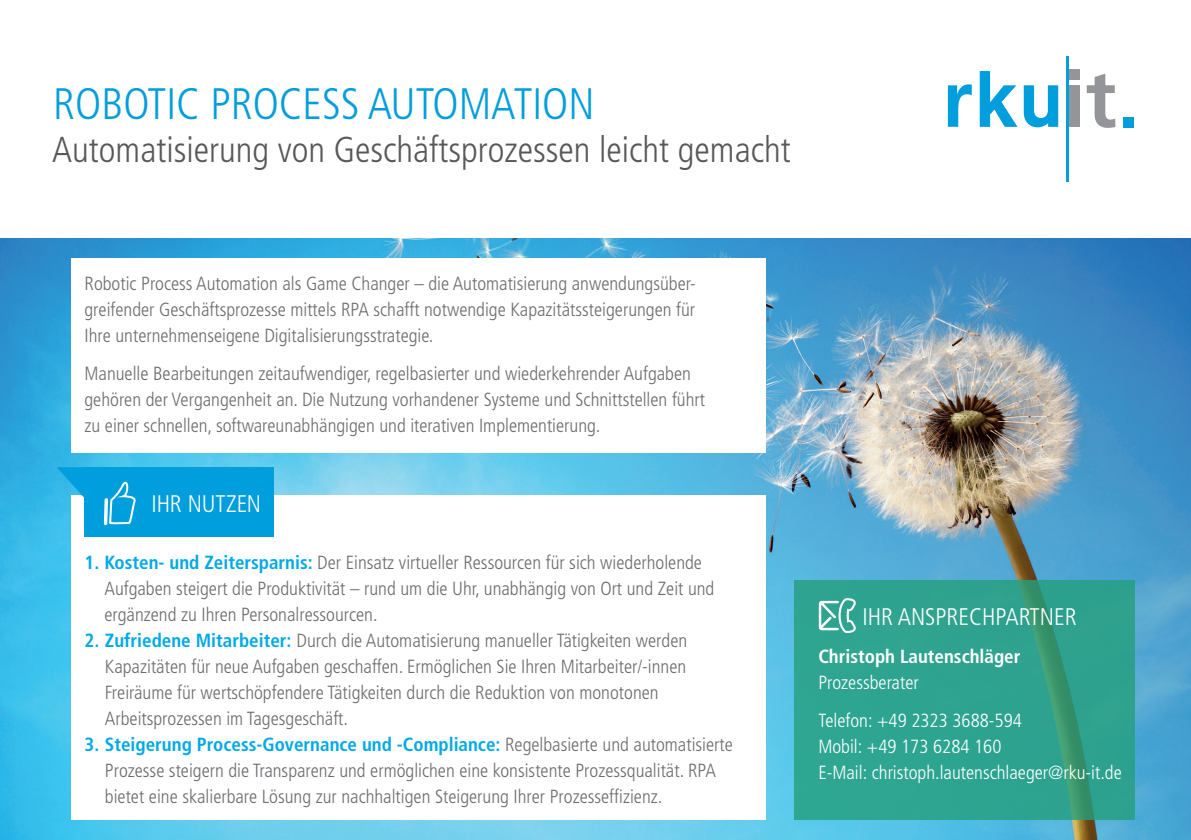
<style>
.page{position:relative;width:1191px;height:840px;background:#fff}
.page>*{position:absolute;margin:0;border:0;box-sizing:border-box;transform-origin:0 0}
.Headline{font:300 condensed 44px "Frutiger LT Pro";color:#009edc}
.Subheadline{font:300 condensed 36px "Frutiger LT Pro";color:#57585a}
.Headline-2{font:300 condensed 24px "Frutiger LT Pro";color:#fff}
.copy{font:300 condensed 19px/26px "Frutiger LT Pro";color:#6c6d70}
.copy_weiß{font:300 condensed 19px "Frutiger LT Pro";color:#fff}
.copy-2{font:700 condensed 19px "Frutiger LT Pro";color:#00a9e7}
.copy_weiß-2{font:700 condensed 19px "Frutiger LT Pro";color:#fff}
.s1{font-weight:700;color:#00a9e7}
.s2{font-weight:300;color:#6c6d70}
</style>
<div class="page">
<hr style="left:1066px;top:57px;width:3px;height:125px;background:#009edc">
<svg style="left:979px;top:71px;width:38px;height:56px"></svg>
<svg style="left:1023px;top:85px;width:35px;height:42px"></svg>
<div style="left:1069px;top:85px;width:11px;height:42px;background:#939598"></div>
<div style="left:1069px;top:69px;width:11px;height:10px;background:#939598"></div>
<svg style="left:1086px;top:74px;width:29px;height:54px"></svg>
<svg style="left:948px;top:84px;width:23px;height:43px"></svg>
<div style="left:1123px;top:117px;width:11px;height:10px;background:#009edc"></div>
<img style="left:0;top:238px;width:1191px;height:601px">
<div style="left:71px;top:258px;width:694px;height:195px;background:#fff"></div>
<div style="left:794px;top:580px;width:340px;height:239px;background:#2ea38f"></div>
<div style="left:71px;top:495px;width:694px;height:324px;background:#fff"></div>
<svg style="left:817px;top:597px;width:39px;height:35px"></svg>
<div style="left:84px;top:467px;width:190px;height:69px;background:#009edc"></div>
<svg style="left:57px;top:467px;width:27px;height:36px"></svg>
<svg style="left:104px;top:481px;width:32px;height:44px"></svg>
<p class="Headline" style="left:53px;top:78px;width:543px">ROBOTIC PROCESS AUTOMATION</p>
<p class="Subheadline" style="left:52px;top:129px;width:740px">Automatisierung von Geschäftsprozessen leicht gemacht</p>
<p class="copy" style="left:84px;top:270px;width:613px">Robotic Process Automation als Game Changer – die Automatisierung anwendungsüber-</p>
<p class="copy" style="left:84px;top:296px;width:612px">greifender Geschäftsprozesse mittels RPA schafft notwendige Kapazitätssteigerungen für</p>
<p class="copy" style="left:84px;top:322px;width:350px">Ihre unternehmenseigene Digitalisierungsstrategie.</p>
<p class="copy" style="left:84px;top:360px;width:608px">Manuelle Bearbeitungen zeitaufwendiger, regelbasierter und wiederkehrender Aufgaben</p>
<p class="copy" style="left:84px;top:386px;width:622px">gehören der Vergangenheit an. Die Nutzung vorhandener Systeme und Schnittstellen führt</p>
<p class="copy" style="left:84px;top:412px;width:517px">zu einer schnellen, softwareunabhängigen und iterativen Implementierung.</p>
<p class="Headline-2" style="left:151px;top:489px;width:111px">IHR NUTZEN</p>
<p class="copy" style="left:85px;top:549px;width:619px"><span class="s1">1. Kosten- und Zeitersparnis:</span> Der Einsatz virtueller Ressourcen für sich wiederholende</p>
<p class="copy" style="left:104px;top:575px;width:611px">Aufgaben steigert die Produktivität – rund um die Uhr, unabhängig von Ort und Zeit und ergänzend zu Ihren Personalressourcen.</p>
<p class="copy" style="left:105px;top:653px;width:583px">Kapazitäten für neue Aufgaben geschaffen. Ermöglichen Sie Ihren Mitarbeiter/-innen</p>
<p class="copy" style="left:105px;top:679px;width:555px">Freiräume für wertschöpfendere Tätigkeiten durch die Reduktion von monotonen</p>
<p class="copy" style="left:105px;top:705px;width:245px">Arbeitsprozessen im Tagesgeschäft.</p>
<p class="copy" style="left:105px;top:757px;width:612px">Prozesse steigern die Transparenz und ermöglichen eine konsistente Prozessqualität. RPA bietet eine skalierbare Lösung zur nachhaltigen Steigerung Ihrer Prozesseffizienz.</p>
<p class="copy" style="left:85px;top:627px;width:604px"><span class="s1">2. Zufriedene Mitarbeiter:</span> Durch die Automatisierung manueller Tätigkeiten werden</p>
<p class="copy-2" style="left:85px;top:732px;width:650px">3. Steigerung Process-Governance und -Compliance: <span class="s2">Regelbasierte und automatisierte</span></p>
<p class="Headline-2" style="left:862px;top:602px;width:216px">IHR ANSPRECHPARTNER</p>
<p class="copy_weiß-2" style="left:818px;top:644px;width:204px">Christoph Lautenschläger</p>
<p class="copy_weiß" style="left:818px;top:671px;width:102px">Prozessberater</p>
<p class="copy_weiß" style="left:818px;top:709px;width:205px">Telefon: +49 2323 3688-594</p>
<p class="copy_weiß" style="left:818px;top:735px;width:185px">Mobil: +49 173 6284 160</p>
<p class="copy_weiß" style="left:818px;top:761px;width:305px">E-Mail: christoph.lautenschlaeger@rku-it.de</p>
</div>
